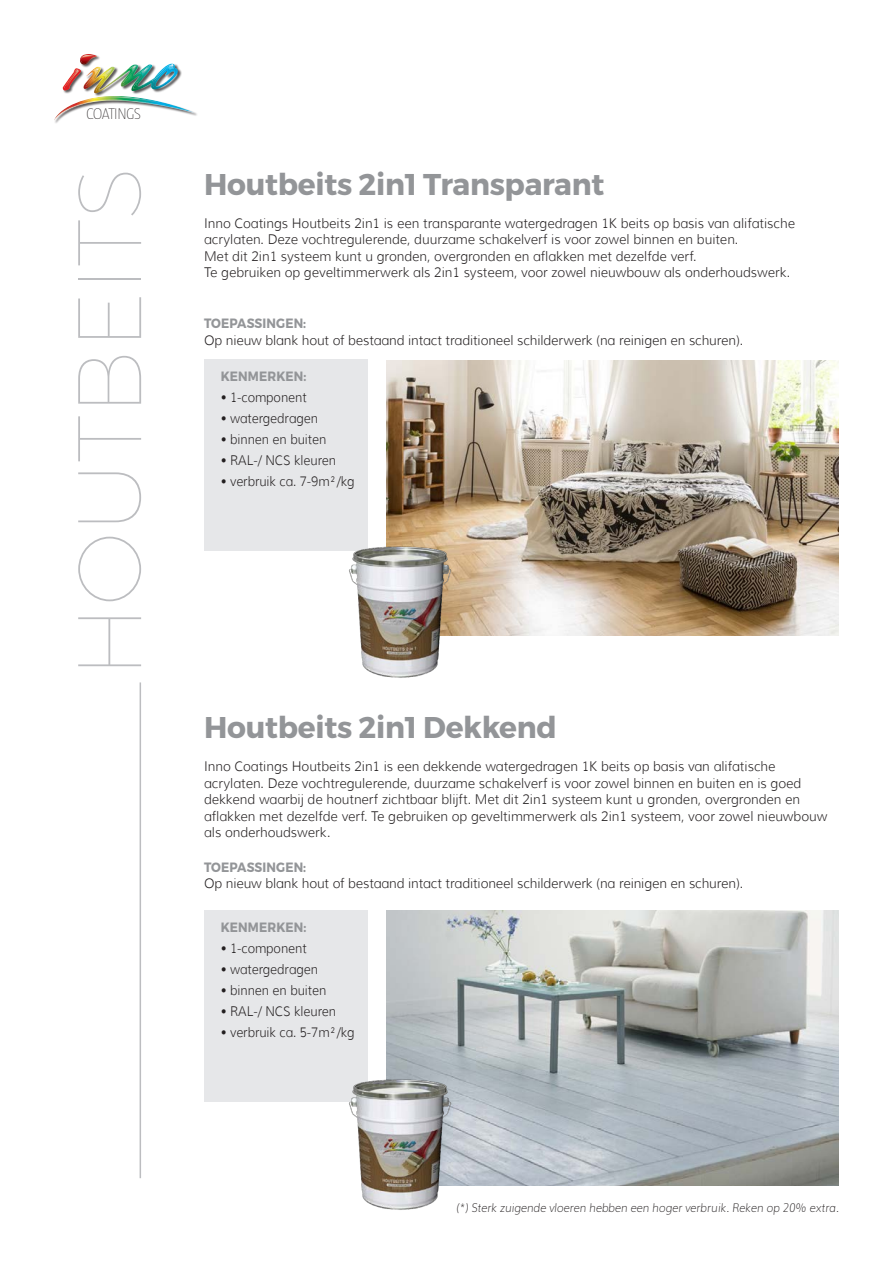
<style>
.page{position:relative;width:893px;height:1263px;background:#fff}
.page>*{position:absolute;margin:0;border:0;box-sizing:border-box;transform-origin:0 0}
.t1{font:100 90px "Montserrat";color:#bcbdc0}
.t2{font:700 30px "Montserrat";letter-spacing:-.01em;color:#939598}
.t3{font:200 15.75px "Taz";letter-spacing:-.04em;color:#231f20}
.t4{font:300 13.5px/16.5px "Muli";color:#231f20;scale:.95 1}
.t5{font:300 13.5px "Muli";color:#231f20;scale:.9 1}
.t6{font:700 13.5px "Montserrat";letter-spacing:.01em;color:#939598;scale:.9 1}
.t7{font:italic 200 12px "Muli";color:#231f20;scale:.9 1}
</style>
<div class="page">
<div style="left:54px;top:54px;width:143px;height:70px;background:#231f20;opacity:.75"></div>
<img style="left:80px;top:54px;width:17px;height:1px">
<img style="left:63px;top:68px;width:18px;height:23px">
<img style="left:83px;top:64px;width:89px;height:26px">
<img style="left:64px;top:69px;width:15px;height:19px">
<img style="left:123px;top:65px;width:53px;height:24px">
<img style="left:99px;top:70px;width:28px;height:5px">
<svg style="left:106px;top:69px;width:6px;height:6px"></svg>
<svg style="left:76px;top:55px;width:23px;height:21px"></svg>
<svg style="left:142px;top:68px;width:6px;height:5px"></svg>
<svg style="left:169px;top:64px;width:4px;height:3px"></svg>
<img style="left:54px;top:96px;width:140px;height:25px">
<img style="left:82px;top:97px;width:78px;height:6px">
<hr style="left:140px;top:682px;width:1px;height:496px;background:#bcbdc0">
<img style="left:386px;top:910px;width:453px;height:275px">
<img style="left:386px;top:361px;width:453px;height:275px">
<div style="left:204px;top:910px;width:164px;height:192px;background:#e6e7e9"></div>
<div style="left:204px;top:360px;width:164px;height:191px;background:#e6e7e9"></div>
<img style="left:349px;top:540px;width:122px;height:138px">
<img style="left:349px;top:1073px;width:122px;height:137px">
<p class="t3" style="left:86px;top:105px;width:56px">COATINGS</p>
<p class="t1" style="left:54px;top:678px;width:513px;rotate:-90deg">HOUTBEITS</p>
<p class="t2" style="left:204px;top:166px;width:402px">Houtbeits 2in1 Transparant</p>
<p class="t4" style="left:204px;top:215px;width:624px">Inno Coatings Houtbeits 2in1 is een transparante watergedragen 1K beits op basis van alifatische acrylaten. Deze vochtregulerende, duurzame schakelverf is voor zowel binnen en buiten.<br>Met dit 2in1 systeem kunt u gronden, overgronden en aflakken met dezelfde verf.<br>Te gebruiken op geveltimmerwerk als 2in1 systeem, voor zowel nieuwbouw als onderhoudswerk.</p>
<p class="t6" style="left:204px;top:315px;width:115px">TOEPASSINGEN:</p>
<p class="t4" style="left:204px;top:332px;width:569px">Op nieuw blank hout of bestaand intact traditioneel schilderwerk (na reinigen en schuren).</p>
<p class="t6" style="left:221px;top:368px;width:97px">KENMERKEN:</p>
<p class="t5" style="left:221px;top:389px;width:97px">• 1-component</p>
<p class="t5" style="left:221px;top:410px;width:110px">• watergedragen</p>
<p class="t5" style="left:221px;top:431px;width:119px">• binnen en buiten</p>
<p class="t5" style="left:221px;top:452px;width:130px">• RAL-/ NCS kleuren</p>
<p class="t5" style="left:221px;top:473px;width:150px">• verbruik ca. 7-9m²/kg</p>
<p class="t2" style="left:204px;top:709px;width:354px">Houtbeits 2in1 Dekkend</p>
<p class="t4" style="left:204px;top:758px;width:657px">Inno Coatings Houtbeits 2in1 is een dekkende watergedragen 1K beits op basis van alifatische acrylaten. Deze vochtregulerende, duurzame schakelverf is voor zowel binnen en buiten en is goed dekkend waarbij de houtnerf zichtbaar blijft. Met dit 2in1 systeem kunt u gronden, overgronden en aflakken met dezelfde verf. Te gebruiken op geveltimmerwerk als 2in1 systeem, voor zowel nieuwbouw als onderhoudswerk.</p>
<p class="t6" style="left:204px;top:859px;width:115px">TOEPASSINGEN:</p>
<p class="t4" style="left:204px;top:875px;width:569px">Op nieuw blank hout of bestaand intact traditioneel schilderwerk (na reinigen en schuren).</p>
<p class="t6" style="left:221px;top:919px;width:97px">KENMERKEN:</p>
<p class="t5" style="left:221px;top:940px;width:97px">• 1-component</p>
<p class="t5" style="left:221px;top:961px;width:110px">• watergedragen</p>
<p class="t5" style="left:221px;top:982px;width:119px">• binnen en buiten</p>
<p class="t5" style="left:221px;top:1003px;width:130px">• RAL-/ NCS kleuren</p>
<p class="t5" style="left:221px;top:1024px;width:150px">• verbruik ca. 5-7m²/kg</p>
<p class="t7" style="left:457px;top:1198px;width:426px">(*) Sterk zuigende vloeren hebben een hoger verbruik. Reken op 20% extra.</p>
</div>
